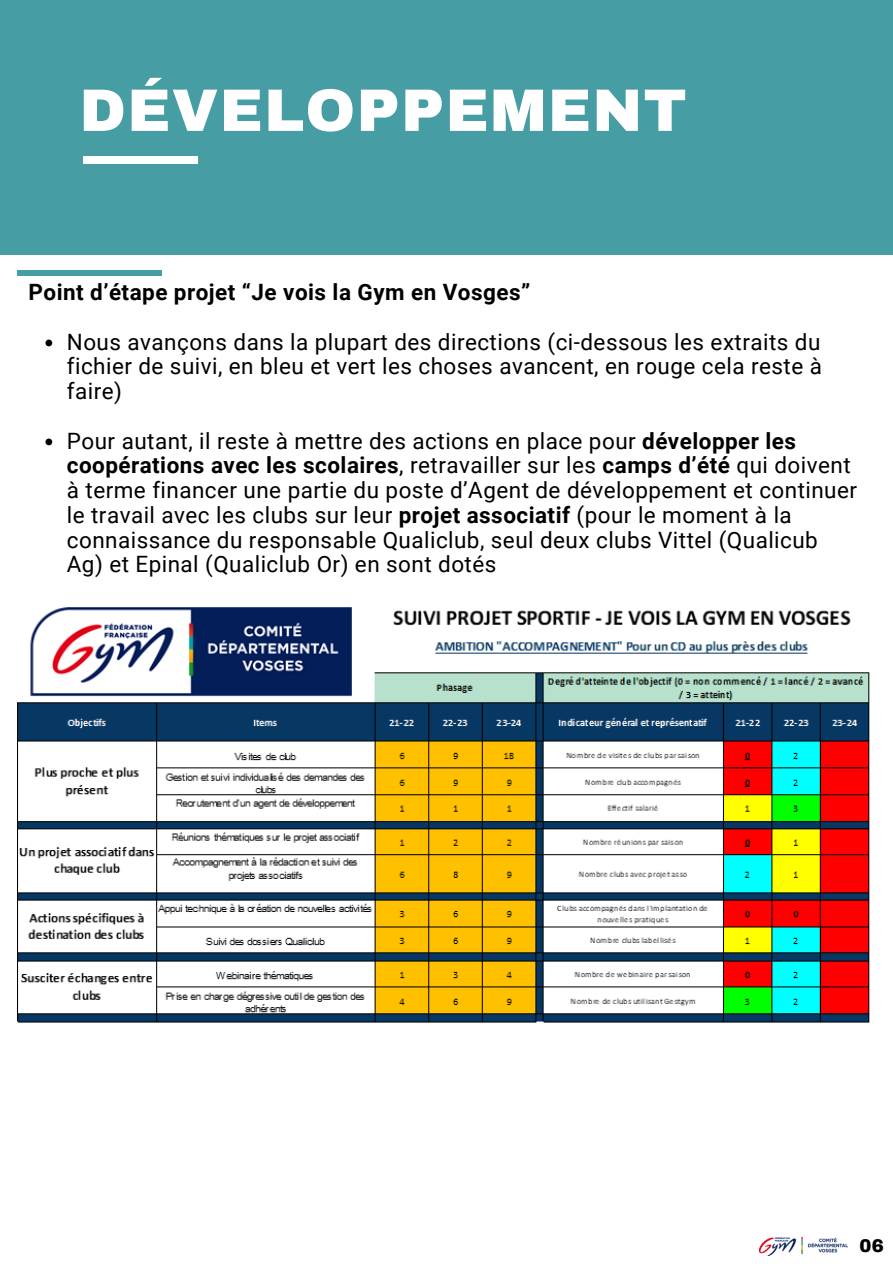
<style>
.page{position:relative;width:893px;height:1264px;background:#fff}
.page>*{position:absolute;margin:0;border:0;box-sizing:border-box;transform-origin:0 0}
.t1{font:900 60px "Archivo";letter-spacing:.02em;color:#fff}
.t2{font:22.5px/24.8px "Roboto";letter-spacing:.02em;color:#000;text-align:justify}
.t3{font:700 22.5px "Roboto";letter-spacing:.02em;color:#000}
.t4{font:900 18px "Archivo";color:#000}
.s1{font-weight:700}
</style>
<div class="page">
<div style="left:0;top:0;width:892px;height:254px;background:#469da3"></div>
<div style="left:83px;top:157px;width:114px;height:7px;background:#fff"></div>
<div style="left:17px;top:271px;width:144px;height:5px;background:#469da3"></div>
<img style="left:759px;top:1237px;width:88px;height:18px">
<img style="left:17px;top:607px;width:853px;height:416px">
<svg style="left:45px;top:339px;width:7px;height:7px"></svg>
<svg style="left:45px;top:438px;width:7px;height:7px"></svg>
<p class="t1" style="left:79px;top:78px;width:609px">DÉVELOPPEMENT</p>
<p class="t3" style="left:29px;top:279px;width:503px">Point d’étape projet “Je vois la Gym en Vosges”</p>
<p class="t2" style="left:67px;top:329px;width:756px">Nous avançons dans la plupart des directions (ci-dessous les extraits du fichier de suivi, en bleu et vert les choses avancent, en rouge cela reste à faire)</p>
<p class="t2" style="left:67px;top:428px;width:791px;text-align:left">Pour autant, il reste à mettre des actions en place pour <span class="s1">développer les coopérations avec les scolaires</span>, retravailler sur les <span class="s1">camps d’été</span> qui doivent à terme financer une partie du poste d’Agent de développement et continuer le travail avec les clubs sur leur <span class="s1">projet associatif</span> (pour le moment à la connaissance du responsable Qualiclub, seul deux clubs Vittel (Qualicub Ag) et Epinal (Qualiclub Or) en sont dotés</p>
<p class="t4" style="left:859px;top:1236px;width:26px">06</p>
</div>
